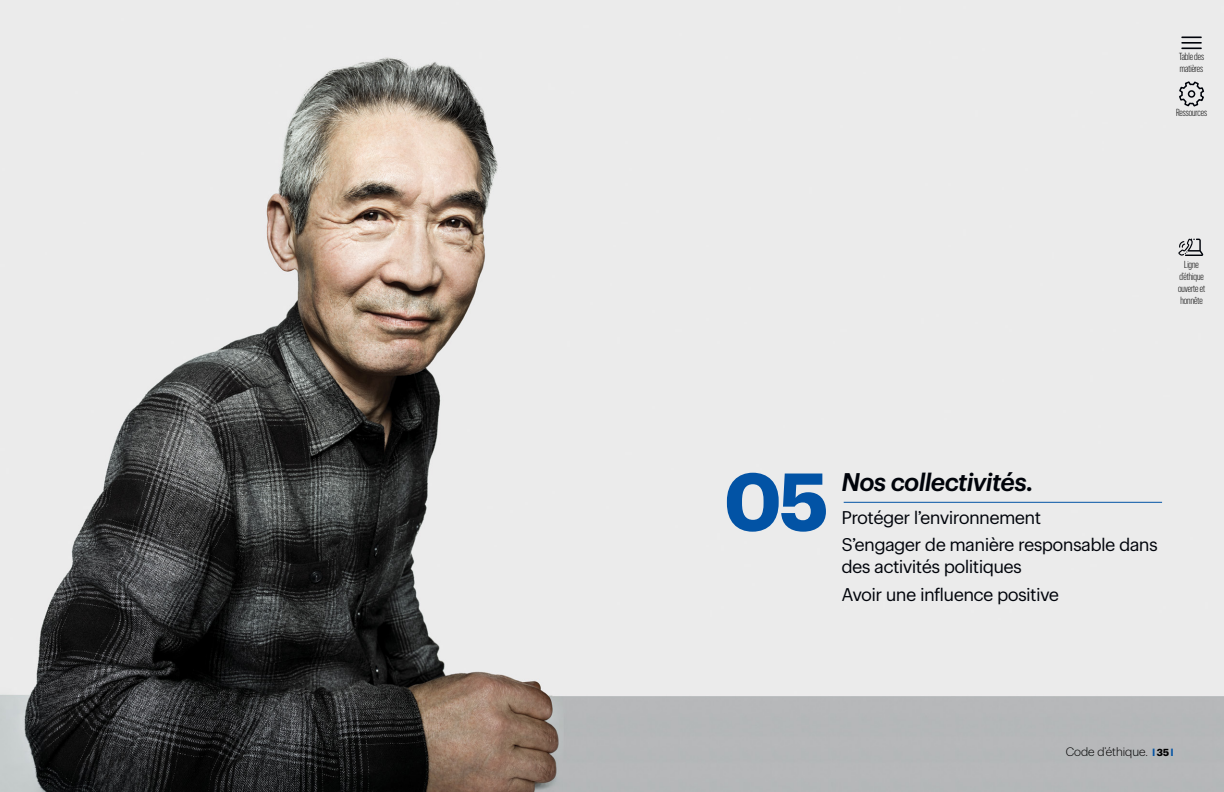
<style>
.page{position:relative;width:1224px;height:792px;background:#fff}
.page>*{position:absolute;margin:0;border:0;box-sizing:border-box;transform-origin:0 0}
.t1{font:700 80px "Human BBY 75";color:#0253a5}
.t2{font:italic 500 25px "Human BBY 66";color:#00030a}
.t3{font:18px/27.5px "Human BBY 55";color:#00030a}
.t4{font:300 12px "Human BBY 45";color:#000}
.t5{font:300 10px/12px "Human BBY Condensed 47";color:#000}
.t6{font:700 10px "Human BBY 75";color:#0253a5}
.s1{color:#000}
</style>
<div class="page">
<img style="left:0;top:0;width:1224px;height:792px">
<hr style="left:1181px;top:36px;width:21px;height:2px;background:#00030a">
<hr style="left:1181px;top:42px;width:21px;height:2px;background:#00030a">
<hr style="left:1181px;top:47px;width:21px;height:2px;background:#00030a">
<svg style="left:1178px;top:80px;width:27px;height:28px"></svg>
<svg style="left:1178px;top:239px;width:25px;height:17px"></svg>
<hr style="left:844px;top:502px;width:318px;height:1px;background:#0253a5">
<p class="t5" style="left:1179px;top:50px;width:26px">Table des matières</p>
<p class="t5" style="left:1176px;top:106px;width:32px">Ressources</p>
<p class="t5" style="left:1178px;top:258px;width:29px;text-align:center">Ligne d’éthique ouverte et honnête</p>
<h1 class="t1" style="left:725px;top:440px;width:104px">05</h1>
<h2 class="t2" style="left:842px;top:463px;width:193px">Nos collectivités.</h2>
<p class="t3" style="left:842px;top:502px;width:317px">Protéger l’environnement<br>S’engager de manière responsable dans</p>
<p class="t3" style="left:842px;top:551px;width:219px">des activités politiques<br>Avoir une influence positive</p>
<p class="t4" style="left:1066px;top:743px;width:84px">Code d’éthique.</p>
<p class="t6" style="left:1153px;top:745px;width:22px">l <span class="s1">35</span> l</p>
</div>
